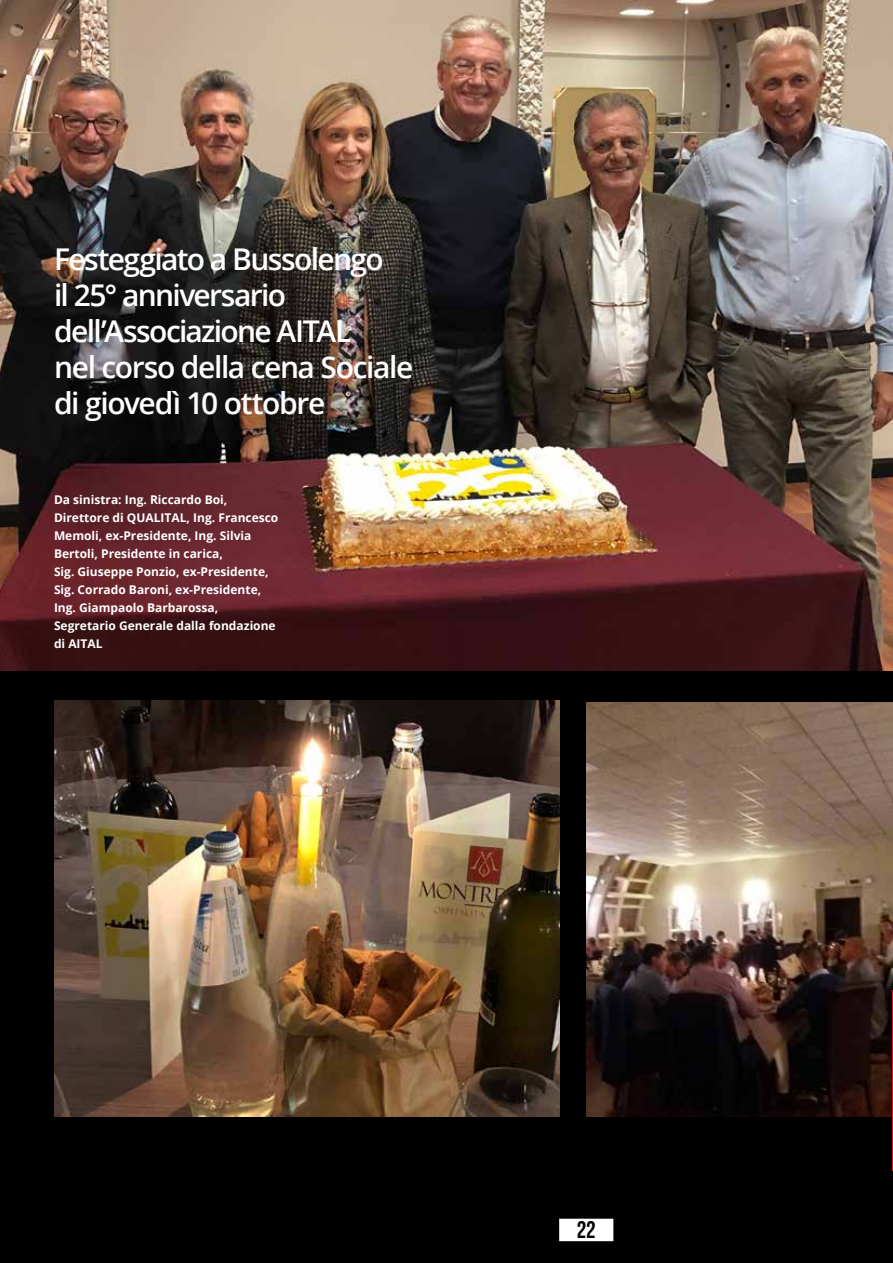
<style>
.page{position:relative;width:893px;height:1263px;background:#fff}
.page>*{position:absolute;margin:0;border:0;box-sizing:border-box;transform-origin:0 0}
.t1{font:600 30px/36px "Open Sans";letter-spacing:-.05em;color:#fff}
.t2{font:24px "Bebas Neue";color:#000}
.t3{font:700 12px/18px "Open Sans";color:#fff}
</style>
<div class="page">
<div style="left:0;top:661px;width:893px;height:602px;background:#000"></div>
<img style="left:0;top:0;width:893px;height:670px">
<img style="left:54px;top:700px;width:505px;height:416px">
<img style="left:586px;top:702px;width:307px;height:414px">
<hr style="left:892px;top:990px;width:1px;height:180px;background:#cd171a">
<div style="left:559px;top:1219px;width:54px;height:22px;background:#fff"></div>
<h1 class="t1" style="left:54px;top:240px;width:361px">Festeggiato a Bussolengo<br>il 25° anniversario dell’Associazione AITAL<br>nel corso della cena Sociale di giovedì 10 ottobre</h1>
<p class="t3" style="left:54px;top:490px;width:226px">Da sinistra: Ing. Riccardo Boi,<br>Direttore di QUALITAL, Ing. Francesco<br>Memoli, ex-Presidente, Ing. Silvia<br>Bertoli, Presidente in carica,<br>Sig. Giuseppe Ponzio, ex-Presidente,<br>Sig. Corrado Baroni, ex-Presidente,<br>Ing. Giampaolo Barbarossa,<br>Segretario Generale dalla fondazione di AITAL</p>
<h2 class="t2" style="left:577px;top:1217px;width:21px">22</h2>
</div>
